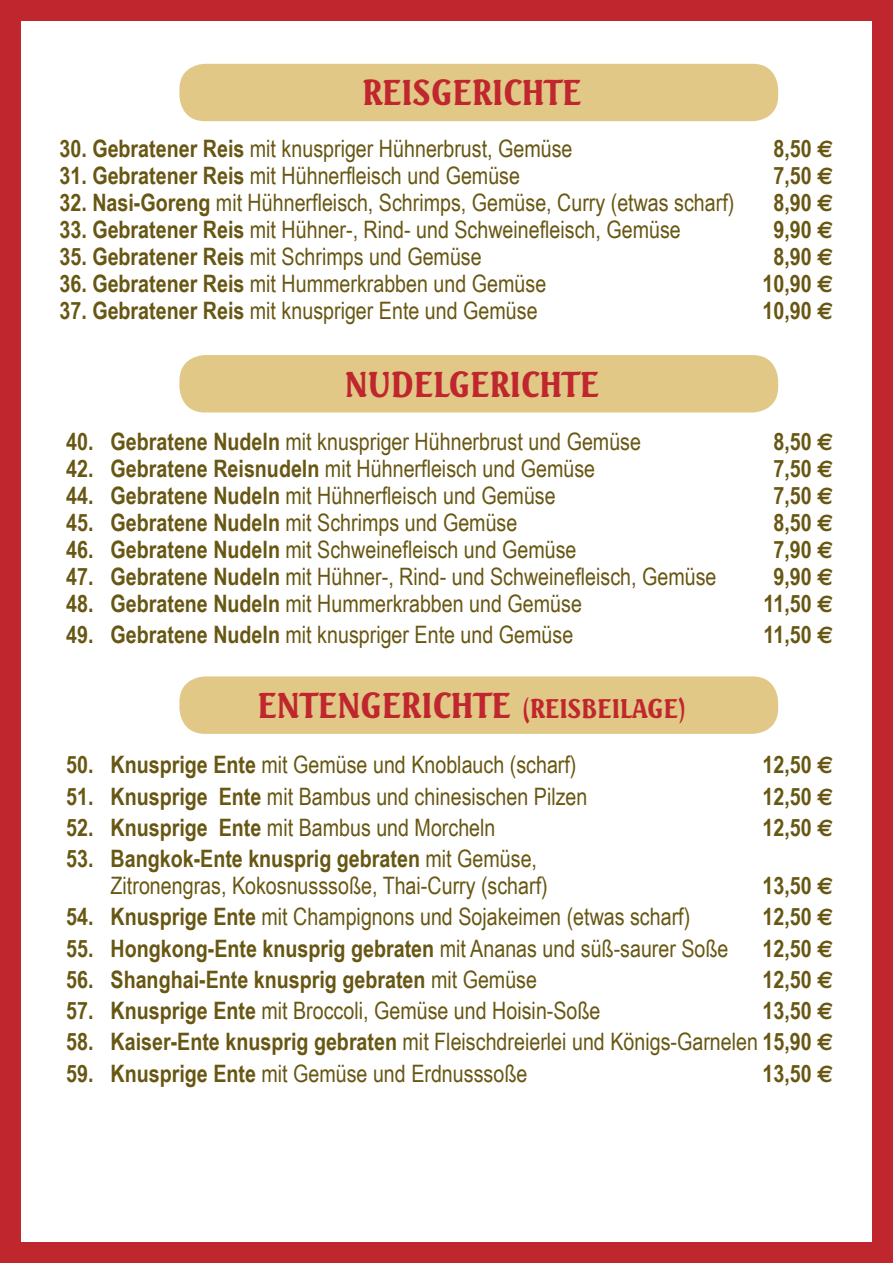
<style>
.page{position:relative;width:893px;height:1263px;background:#c0262d}
.page>*{position:absolute;margin:0;border:0;box-sizing:border-box;transform-origin:0 0}
.t1{font:700 36px "Seagull SB";color:#c0262d}
.t2{font:24px/27px "Arial Narrow";color:#685713}
.t3{font:700 24px "Arial Narrow";color:#685713}
.s1{font-weight:700}
.s2{font-family:"Euro Sans"}
.s3{font-size:27px}
.s4{font-weight:400}
.s5{font-family:"Euro Sans";font-weight:700}
</style>
<div class="page">
<div style="left:21px;top:21px;width:851px;height:1221px;background:#fff"></div>
<div style="left:179px;top:64px;width:599px;height:57px;background:#e1c887;border-radius:26px"></div>
<div style="left:179px;top:355px;width:599px;height:57px;background:#e1c887;border-radius:26px"></div>
<div style="left:179px;top:676px;width:599px;height:58px;background:#e1c887;border-radius:26px"></div>
<h1 class="t1" style="left:362px;top:71px;width:221px">REISGERICHTE</h1>
<p class="t2" style="left:60px;top:135px;width:514px"><span class="s1">30. Gebratener Reis</span> mit knuspriger Hühnerbrust, Gemüse</p>
<p class="t3" style="left:773px;top:135px;width:61px">8,50 <span class="s2">€</span></p>
<p class="t2" style="left:60px;top:162px;width:462px"><span class="s1">31. Gebratener Reis</span> mit Hühnerfleisch und Gemüse</p>
<p class="t3" style="left:773px;top:162px;width:61px">7,50 <span class="s2">€</span></p>
<p class="t2" style="left:60px;top:189px;width:676px"><span class="s1">32. Nasi-Goreng</span> mit Hühnerfleisch, Schrimps, Gemüse, Curry (etwas scharf)</p>
<p class="t3" style="left:773px;top:189px;width:61px">8,90 <span class="s2">€</span></p>
<p class="t2" style="left:60px;top:216px;width:623px"><span class="s1">33. Gebratener Reis</span> mit Hühner-, Rind- und Schweinefleisch, Gemüse</p>
<p class="t3" style="left:773px;top:216px;width:61px">9,90 <span class="s2">€</span></p>
<p class="t2" style="left:60px;top:243px;width:424px"><span class="s1">35. Gebratener Reis</span> mit Schrimps und Gemüse</p>
<p class="t3" style="left:773px;top:243px;width:61px">8,90 <span class="s2">€</span></p>
<p class="t2" style="left:60px;top:270px;width:488px"><span class="s1">36. Gebratener Reis</span> mit Hummerkrabben und Gemüse</p>
<p class="t3" style="left:762px;top:270px;width:72px">10,90 <span class="s2">€</span></p>
<p class="t2" style="left:60px;top:297px;width:480px"><span class="s1">37. Gebratener Reis</span> mit knuspriger Ente und Gemüse</p>
<p class="t3" style="left:762px;top:297px;width:72px">10,90 <span class="s2">€</span></p>
<h1 class="t1" style="left:345px;top:364px;width:256px">NUDELGERICHTE</h1>
<p class="t2" style="left:66px;top:427px;width:576px"><span class="s1">40. Gebratene Nudeln</span> mit knuspriger Hühnerbrust und Gemüse</p>
<p class="t3" style="left:773px;top:427px;width:61px">8,50 <span class="s2">€</span></p>
<p class="t2" style="left:66px;top:454px;width:530px"><span class="s1">42. Gebratene Reisnudeln</span> mit Hühnerfleisch und Gemüse</p>
<p class="t3" style="left:773px;top:454px;width:61px">7,50 <span class="s2">€</span></p>
<p class="t2" style="left:66px;top:481px;width:491px"><span class="s1">44. Gebratene Nudeln</span> mit Hühnerfleisch und Gemüse</p>
<p class="t3" style="left:773px;top:481px;width:61px">7,50 <span class="s2">€</span></p>
<p class="t2" style="left:66px;top:508px;width:453px"><span class="s1">45. Gebratene Nudeln</span> mit Schrimps und Gemüse</p>
<p class="t3" style="left:773px;top:508px;width:61px">8,50 <span class="s2">€</span></p>
<p class="t2" style="left:66px;top:535px;width:512px"><span class="s1">46. Gebratene Nudeln</span> mit Schweinefleisch und Gemüse</p>
<p class="t3" style="left:773px;top:535px;width:61px">7,90 <span class="s2">€</span></p>
<p class="t2" style="left:66px;top:562px;width:652px"><span class="s1">47. Gebratene Nudeln</span> mit Hühner-, Rind- und Schweinefleisch, Gemüse</p>
<p class="t3" style="left:773px;top:562px;width:61px">9,90 <span class="s2">€</span></p>
<p class="t2" style="left:66px;top:589px;width:517px"><span class="s1">48. Gebratene Nudeln</span> mit Hummerkrabben und Gemüse</p>
<p class="t3" style="left:764px;top:589px;width:71px">11,50 <span class="s2">€</span></p>
<p class="t2" style="left:66px;top:621px;width:509px"><span class="s1">49. Gebratene Nudeln</span> mit knuspriger Ente und Gemüse</p>
<p class="t3" style="left:764px;top:620px;width:71px">11,50 <span class="s2">€</span></p>
<h1 class="t1" style="left:258px;top:684px;width:430px">ENTENGERICHTE <span class="s3">(REISBEILAGE)</span></h1>
<p class="t2" style="left:66px;top:751px;width:512px"><span class="s1">50. Knusprige Ente</span> mit Gemüse und Knoblauch (scharf)</p>
<p class="t3" style="left:762px;top:751px;width:72px">12,50 <span class="s2">€</span></p>
<p class="t2" style="left:66px;top:782px;width:523px"><span class="s1">51. Knusprige Ente</span> mit Bambus und chinesischen Pilzen</p>
<p class="t3" style="left:762px;top:782px;width:72px">12,50 <span class="s2">€</span></p>
<p class="t2" style="left:66px;top:814px;width:431px"><span class="s1">52. Knusprige Ente</span> mit Bambus und Morcheln</p>
<p class="t3" style="left:762px;top:813px;width:72px">12,50 <span class="s2">€</span></p>
<p class="t2" style="left:111px;top:845px;width:439px;text-indent:-44px"><span class="s1">53. Bangkok-Ente knusprig gebraten</span> mit Gemüse,<br>Zitronengras, Kokosnusssoße, Thai-Curry (scharf)</p>
<p class="t3" style="left:762px;top:872px;width:72px">13,50 <span class="s2">€</span></p>
<p class="t2" style="left:66px;top:903px;width:626px"><span class="s1">54. Knusprige Ente</span> mit Champignons und Sojakeimen (etwas scharf)</p>
<p class="t3" style="left:762px;top:903px;width:72px">12,50 <span class="s2">€</span></p>
<p class="t3" style="left:66px;top:934px;width:664px">55. Hongkong-Ente knusprig gebraten <span class="s4">mit Ananas und süß-saurer Soße</span></p>
<p class="t3" style="left:762px;top:934px;width:72px">12,50 <span class="s2">€</span></p>
<p class="t3" style="left:66px;top:965px;width:472px">56. Shanghai-Ente knusprig gebraten <span class="s4">mit Gemüse</span></p>
<p class="t3" style="left:762px;top:965px;width:72px">12,50 <span class="s2">€</span></p>
<p class="t2" style="left:66px;top:997px;width:536px"><span class="s1">57. Knusprige Ente</span> mit Broccoli, Gemüse und Hoisin-Soße</p>
<p class="t3" style="left:762px;top:997px;width:72px">13,50 <span class="s2">€</span></p>
<p class="t2" style="left:66px;top:1028px;width:769px"><span class="s1">58. Kaiser-Ente knusprig gebraten</span> mit Fleischdreierlei und Königs-Garnelen <span class="s1">15,90</span> <span class="s5">€</span></p>
<p class="t2" style="left:66px;top:1059px;width:463px"><span class="s1">59. Knusprige Ente</span> mit Gemüse und Erdnusssoße</p>
<p class="t3" style="left:762px;top:1059px;width:72px">13,50 <span class="s2">€</span></p>
</div>
